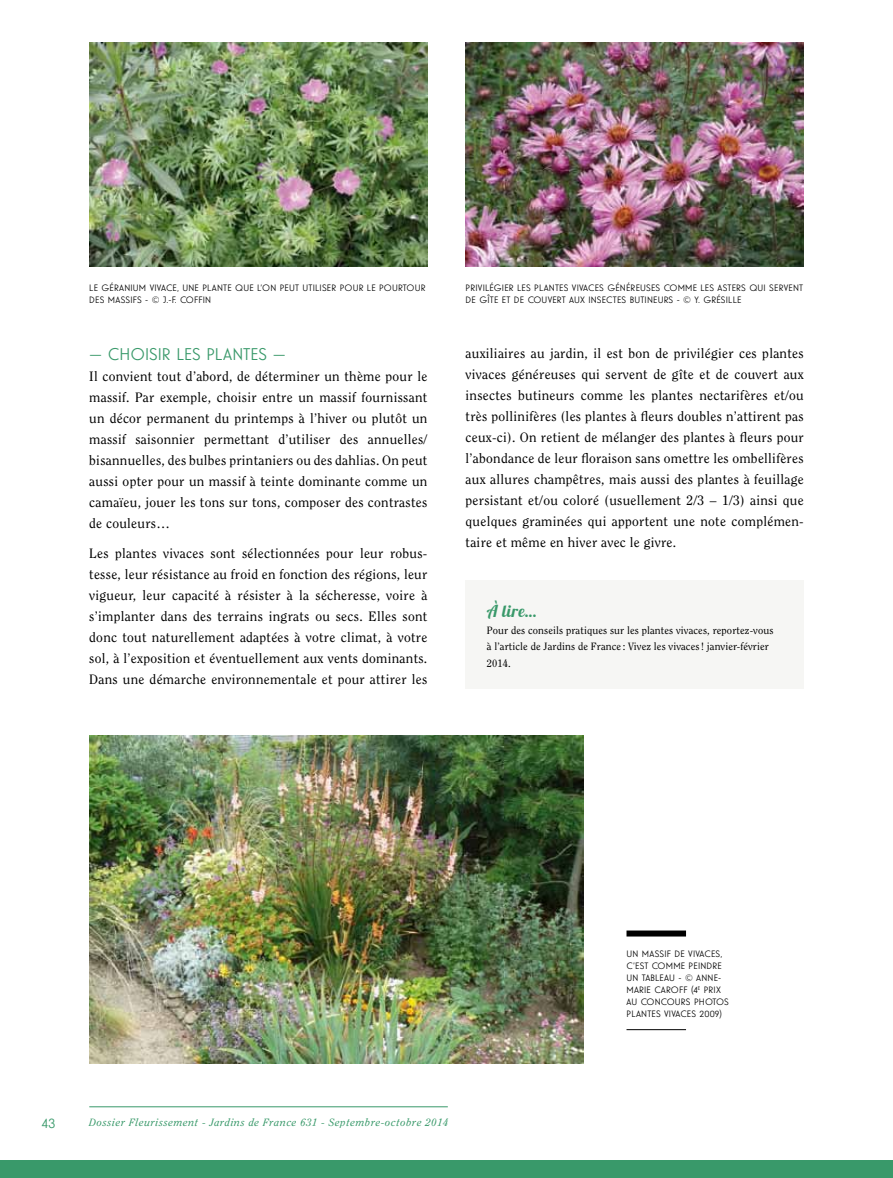
<style>
.page{position:relative;width:893px;height:1178px;background:#fff}
.page>*{position:absolute;margin:0;border:0;box-sizing:border-box;transform-origin:0 0}
.t1{font:16.5px "Guildford Pro";color:#39996a}
.t2{font:16.5px "Lobster 1.3";color:#39996a}
.t3{font:13.5px/21px "Clearface Std";letter-spacing:.02em;color:#000;text-align:justify}
.t4{font:13.5px "Guildford Pro";color:#39996a}
.t5{font:10.5px/16.5px "Clearface Std";letter-spacing:.01em;color:#000}
.t6{font:italic 10.5px "Clearface Std";letter-spacing:.06em;color:#39996a}
.t7{font:9px/12px "Guildford Pro";letter-spacing:.02em;color:#000}
</style>
<div class="page">
<div style="left:0;top:1160px;width:893px;height:18px;background:#39996a"></div>
<hr style="left:89px;top:1106px;width:359px;height:1px;background:#39996a">
<div style="left:466px;top:580px;width:338px;height:108px;background:#f6f6f4"></div>
<img style="left:89px;top:43px;width:338px;height:223px">
<img style="left:466px;top:43px;width:338px;height:223px">
<div style="left:626px;top:930px;width:60px;height:6px;background:#000"></div>
<hr style="left:626px;top:1029px;width:60px;height:1px;background:#000">
<img style="left:89px;top:735px;width:495px;height:328px">
<p class="t7" style="left:89px;top:281px;width:338px">LE GÉRANIUM VIVACE, UNE PLANTE QUE L’ON PEUT UTILISER POUR LE POURTOUR<br>DES MASSIFS - © J.-F. COFFIN</p>
<p class="t7" style="left:466px;top:281px;width:339px">PRIVILÉGIER LES PLANTES VIVACES GÉNÉREUSES COMME LES ASTERS QUI SERVENT<br>DE GÎTE ET DE COUVERT AUX INSECTES BUTINEURS - © Y. GRÉSILLE</p>
<p class="t1" style="left:89px;top:343px;width:198px">— CHOISIR LES PLANTES —</p>
<p class="t3" style="left:89px;top:366px;width:340px">Il convient tout d’abord, de déterminer un thème pour le massif. Par exemple, choisir entre un massif fournissant un décor permanent du printemps à l’hiver ou plutôt un massif saisonnier permettant d’utiliser des annuelles/ bisannuelles, des bulbes printaniers ou des dahlias. On peut aussi opter pour un massif à teinte dominante comme un camaïeu, jouer les tons sur tons, composer des contrastes de couleurs…</p>
<p class="t3" style="left:89px;top:542px;width:340px">Les plantes vivaces sont sélectionnées pour leur robus&shy;tesse, leur résistance au froid en fonction des régions, leur vigueur, leur capacité à résister à la sécheresse, voire à s’implanter dans des terrains ingrats ou secs. Elles sont donc tout naturellement adaptées à votre climat, à votre sol, à l’exposition et éventuellement aux vents dominants.<br>Dans une démarche environnementale et pour attirer les</p>
<p class="t3" style="left:466px;top:343px;width:340px">auxiliaires au jardin, il est bon de privilégier ces plantes vivaces généreuses qui servent de gîte et de couvert aux insectes butineurs comme les plantes nectarifères et/ou très pollinifères (les plantes à fleurs doubles n’attirent pas ceux-ci). On retient de mélanger des plantes à fleurs pour l’abondance de leur floraison sans omettre les ombellifères aux allures champêtres, mais aussi des plantes à feuillage persistant et/ou coloré (usuellement 2/3 – 1/3) ainsi que quelques graminées qui apportent une note complémen&shy;taire et même en hiver avec le givre.</p>
<p class="t2" style="left:487px;top:601px;width:51px">À lire…</p>
<p class="t5" style="left:487px;top:622px;width:288px">Pour des conseils pratiques sur les plantes vivaces, reportez-vous à l’article de Jardins de France : Vivez les vivaces! janvier-février<br>2014.</p>
<p class="t4" style="left:42px;top:1114px;width:15px">43</p>
<p class="t6" style="left:89px;top:1116px;width:361px">Dossier Fleurissement - Jardins de France 631 - Septembre-octobre 2014</p>
<p class="t7" style="left:626px;top:947px;width:104px">U N MASSIF DE VIVACES,<br>C’EST COMME PEINDRE<br>UN TABLEAU - © ANNE-<br>MARIE CAROFF (4<sup>E</sup> PRIX<br>AU CONCOURS PHOTOS<br>PLANTES VIVACES 2009)</p>
</div>
